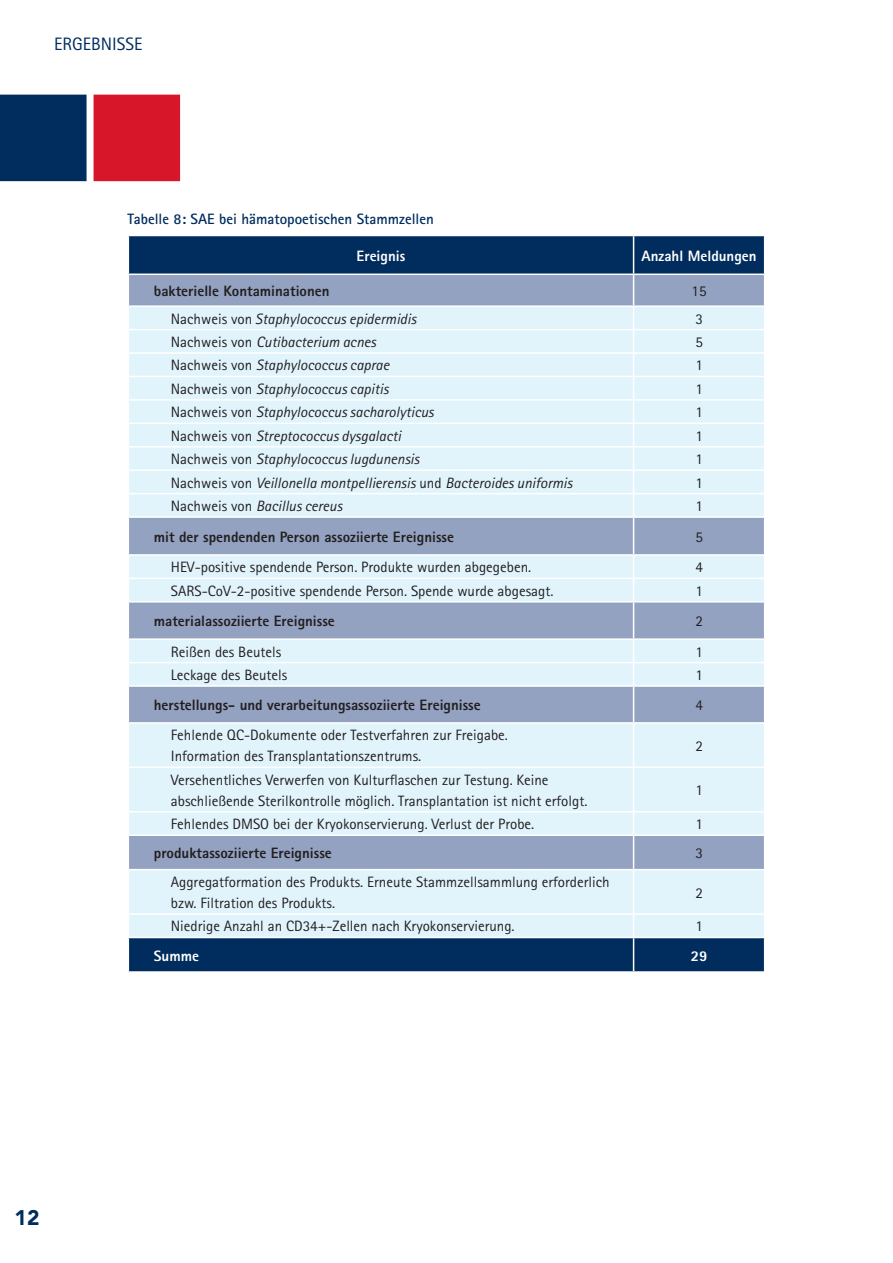
<style>
.page{position:relative;width:893px;height:1263px;background:#fff}
.page>*{position:absolute;margin:0;border:0;box-sizing:border-box;transform-origin:0 0}
.t1{font:900 21px "Avenir";color:#002d5e}
.t2{font:18px "Rotis Sans Serif";color:#002d5e}
.t3{font:15px/21px "Rotis Sans Serif";color:#231f20}
.t4{font:italic 15px "Rotis Sans Serif";color:#231f20}
.t5{font:800 15px "Rotis Sans Serif";color:#231f20}
.t6{font:700 15px "Rotis Sans Serif";color:#002d5e}
.t7{font:800 15px "Rotis Sans Serif";color:#fff}
.s1{font-style:normal}
</style>
<div class="page">
<div style="left:0;top:95px;width:87px;height:86px;background:#002d5e"></div>
<div style="left:94px;top:95px;width:86px;height:86px;background:#d71729"></div>
<div style="left:129px;top:236px;width:635px;height:735px;background:#002d5e"></div>
<div style="left:129px;top:275px;width:635px;height:30px;background:#93a2c1"></div>
<svg style="left:129px;top:307px;width:635px;height:630px;background:#cfe1ee"></svg>
<hr style="left:633px;top:236px;width:1px;height:38px;background:#fff">
<hr style="left:128px;top:274px;width:506px;height:1px;background:#fff">
<hr style="left:634px;top:274px;width:131px;height:1px;background:#fff">
<hr style="left:633px;top:275px;width:1px;height:30px;background:#fff">
<hr style="left:128px;top:305px;width:506px;height:2px;background:#fff">
<hr style="left:634px;top:305px;width:131px;height:2px;background:#fff">
<hr style="left:128px;top:329px;width:506px;height:1px;background:#fff">
<hr style="left:634px;top:329px;width:131px;height:1px;background:#fff">
<hr style="left:128px;top:352px;width:506px;height:2px;background:#fff">
<hr style="left:634px;top:352px;width:131px;height:2px;background:#fff">
<hr style="left:128px;top:376px;width:506px;height:1px;background:#fff">
<hr style="left:634px;top:376px;width:131px;height:1px;background:#fff">
<hr style="left:128px;top:399px;width:506px;height:2px;background:#fff">
<hr style="left:634px;top:399px;width:131px;height:2px;background:#fff">
<hr style="left:128px;top:423px;width:506px;height:1px;background:#fff">
<hr style="left:634px;top:423px;width:131px;height:1px;background:#fff">
<hr style="left:128px;top:446px;width:506px;height:1px;background:#fff">
<hr style="left:634px;top:446px;width:131px;height:1px;background:#fff">
<hr style="left:128px;top:469px;width:506px;height:2px;background:#fff">
<hr style="left:634px;top:469px;width:131px;height:2px;background:#fff">
<hr style="left:128px;top:493px;width:506px;height:1px;background:#fff">
<hr style="left:634px;top:493px;width:131px;height:1px;background:#fff">
<svg style="left:633px;top:307px;width:1px;height:209px"></svg>
<hr style="left:128px;top:516px;width:506px;height:2px;background:#fff">
<hr style="left:634px;top:516px;width:131px;height:2px;background:#fff">
<hr style="left:633px;top:518px;width:1px;height:36px;background:#fff">
<hr style="left:128px;top:554px;width:506px;height:2px;background:#fff">
<hr style="left:634px;top:554px;width:131px;height:2px;background:#fff">
<hr style="left:128px;top:578px;width:506px;height:1px;background:#fff">
<hr style="left:634px;top:578px;width:131px;height:1px;background:#fff">
<svg style="left:633px;top:556px;width:1px;height:45px"></svg>
<hr style="left:128px;top:601px;width:506px;height:1px;background:#fff">
<hr style="left:634px;top:601px;width:131px;height:1px;background:#fff">
<hr style="left:633px;top:602px;width:1px;height:36px;background:#fff">
<hr style="left:128px;top:638px;width:506px;height:2px;background:#fff">
<hr style="left:634px;top:638px;width:131px;height:2px;background:#fff">
<hr style="left:128px;top:662px;width:506px;height:1px;background:#fff">
<hr style="left:634px;top:662px;width:131px;height:1px;background:#fff">
<svg style="left:633px;top:640px;width:1px;height:45px"></svg>
<hr style="left:128px;top:685px;width:506px;height:2px;background:#fff">
<hr style="left:634px;top:685px;width:131px;height:2px;background:#fff">
<hr style="left:633px;top:687px;width:1px;height:35px;background:#fff">
<hr style="left:128px;top:722px;width:506px;height:2px;background:#fff">
<hr style="left:634px;top:722px;width:131px;height:2px;background:#fff">
<hr style="left:633px;top:724px;width:1px;height:43px;background:#fff">
<hr style="left:128px;top:767px;width:506px;height:1px;background:#fff">
<hr style="left:634px;top:767px;width:131px;height:1px;background:#fff">
<hr style="left:633px;top:768px;width:1px;height:43px;background:#fff">
<hr style="left:128px;top:811px;width:506px;height:1px;background:#fff">
<hr style="left:634px;top:811px;width:131px;height:1px;background:#fff">
<svg style="left:633px;top:812px;width:1px;height:22px"></svg>
<hr style="left:128px;top:834px;width:506px;height:2px;background:#fff">
<hr style="left:634px;top:834px;width:131px;height:2px;background:#fff">
<hr style="left:633px;top:836px;width:1px;height:33px;background:#fff">
<hr style="left:128px;top:869px;width:506px;height:1px;background:#fff">
<hr style="left:634px;top:869px;width:131px;height:1px;background:#fff">
<hr style="left:633px;top:870px;width:1px;height:43px;background:#fff">
<hr style="left:128px;top:913px;width:506px;height:2px;background:#fff">
<hr style="left:634px;top:913px;width:131px;height:2px;background:#fff">
<svg style="left:633px;top:915px;width:1px;height:22px"></svg>
<hr style="left:128px;top:937px;width:506px;height:1px;background:#fff">
<hr style="left:634px;top:937px;width:131px;height:1px;background:#fff">
<hr style="left:633px;top:938px;width:1px;height:33px;background:#fff">
<p class="t2" style="left:54px;top:33px;width:90px">ERGEBNISSE</p>
<p class="t6" style="left:128px;top:210px;width:308px">Tabelle 8: SAE bei hämatopoetischen Stammzellen</p>
<p class="t7" style="left:357px;top:246px;width:50px">Ereignis</p>
<p class="t7" style="left:642px;top:246px;width:117px">Anzahl Meldungen</p>
<p class="t5" style="left:154px;top:281px;width:177px">bakterielle Kontaminationen</p>
<p class="t3" style="left:692px;top:280px;width:16px">15</p>
<p class="t4" style="left:171px;top:310px;width:247px"><span class="s1">Nachweis von</span> Staphylococcus epidermidis</p>
<p class="t3" style="left:695px;top:308px;width:9px">3</p>
<p class="t4" style="left:171px;top:333px;width:207px"><span class="s1">Nachweis von</span> Cutibacterium acnes</p>
<p class="t3" style="left:695px;top:331px;width:9px">5</p>
<p class="t4" style="left:171px;top:357px;width:220px"><span class="s1">Nachweis von</span> Staphylococcus caprae</p>
<p class="t3" style="left:695px;top:355px;width:9px">1</p>
<p class="t4" style="left:171px;top:380px;width:219px"><span class="s1">Nachweis von</span> Staphylococcus capitis</p>
<p class="t3" style="left:695px;top:378px;width:9px">1</p>
<p class="t4" style="left:171px;top:403px;width:264px"><span class="s1">Nachweis von</span> Staphylococcus sacharolyticus</p>
<p class="t3" style="left:695px;top:402px;width:9px">1</p>
<p class="t4" style="left:171px;top:427px;width:232px"><span class="s1">Nachweis von</span> Streptococcus dysgalacti</p>
<p class="t3" style="left:695px;top:425px;width:9px">1</p>
<p class="t4" style="left:171px;top:450px;width:250px"><span class="s1">Nachweis von</span> Staphylococcus lugdunensis</p>
<p class="t3" style="left:695px;top:448px;width:9px">1</p>
<p class="t4" style="left:171px;top:474px;width:403px"><span class="s1">Nachweis von</span> Veillonella montpellierensis <span class="s1">und</span> Bacteroides uniformis</p>
<p class="t3" style="left:695px;top:472px;width:9px">1</p>
<p class="t4" style="left:171px;top:497px;width:173px"><span class="s1">Nachweis von</span> Bacillus cereus</p>
<p class="t3" style="left:695px;top:495px;width:9px">1</p>
<p class="t5" style="left:154px;top:527px;width:302px">mit der spendenden Person assoziierte Ereignisse</p>
<p class="t3" style="left:695px;top:526px;width:9px">5</p>
<p class="t3" style="left:171px;top:557px;width:362px">HEV-positive spendende Person. Produkte wurden abgegeben.</p>
<p class="t3" style="left:695px;top:557px;width:9px">4</p>
<p class="t3" style="left:171px;top:580px;width:384px">SARS-CoV-2-positive spendende Person. Spende wurde abgesagt.</p>
<p class="t3" style="left:695px;top:580px;width:9px">1</p>
<p class="t5" style="left:154px;top:612px;width:183px">materialassoziierte Ereignisse</p>
<p class="t3" style="left:695px;top:610px;width:9px">2</p>
<p class="t3" style="left:171px;top:641px;width:112px">Reißen des Beutels</p>
<p class="t3" style="left:695px;top:641px;width:9px">1</p>
<p class="t3" style="left:171px;top:664px;width:118px">Leckage des Beutels</p>
<p class="t3" style="left:695px;top:664px;width:9px">1</p>
<p class="t5" style="left:154px;top:696px;width:328px">herstellungs- und verarbeitungsassoziierte Ereignisse</p>
<p class="t3" style="left:695px;top:694px;width:9px">4</p>
<p class="t3" style="left:171px;top:725px;width:339px">Fehlende QC-Dokumente oder Testverfahren zur Freigabe.<br>Information des Transplantationszentrums.</p>
<p class="t3" style="left:695px;top:735px;width:9px">2</p>
<p class="t3" style="left:171px;top:769px;width:418px">Versehentliches Verwerfen von Kulturflaschen zur Testung. Keine abschließende Sterilkontrolle möglich. Transplantation ist nicht erfolgt.</p>
<p class="t3" style="left:695px;top:779px;width:9px">1</p>
<p class="t3" style="left:171px;top:813px;width:365px">Fehlendes DMSO bei der Kryokonservierung. Verlust der Probe.</p>
<p class="t3" style="left:695px;top:813px;width:9px">1</p>
<p class="t5" style="left:154px;top:844px;width:180px">produktassoziierte Ereignisse</p>
<p class="t3" style="left:695px;top:842px;width:9px">3</p>
<p class="t3" style="left:171px;top:871px;width:440px">Aggregatformation des Produkts. Erneute Stammzellsammlung erforderlich bzw. Filtration des Produkts.</p>
<p class="t3" style="left:695px;top:882px;width:9px">2</p>
<p class="t3" style="left:171px;top:916px;width:345px">Niedrige Anzahl an CD34+-Zellen nach Kryokonservierung.</p>
<p class="t3" style="left:695px;top:916px;width:9px">1</p>
<p class="t7" style="left:154px;top:946px;width:47px">Summe</p>
<p class="t7" style="left:691px;top:946px;width:18px">29</p>
<h1 class="t1" style="left:15px;top:1205px;width:26px">12</h1>
</div>
